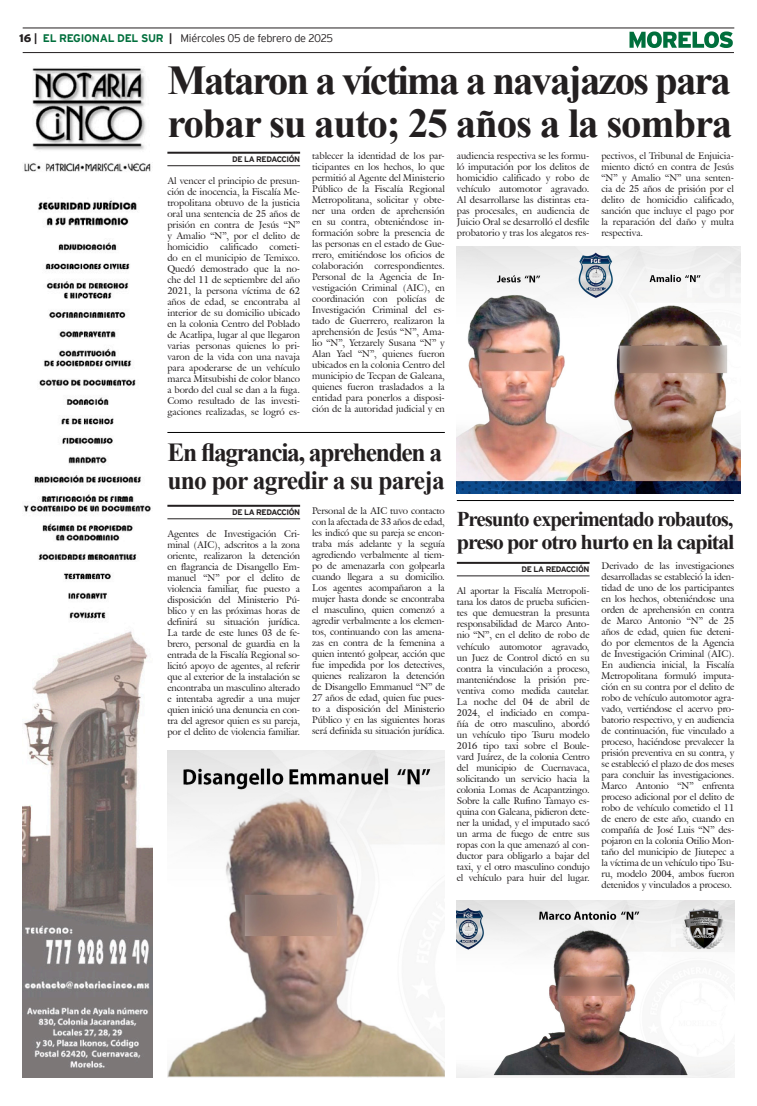
<style>
.page{position:relative;width:757px;height:1106px;background:#fff}
.page>*{position:absolute;margin:0;border:0;box-sizing:border-box;transform-origin:0 0}
.Cabeza_01{font:700 41px/43px "Times New Roman";letter-spacing:-.05em;color:#231f20}
.Cabeza_03{font:700 26px/28px "Times New Roman";letter-spacing:-.05em;color:#231f20}
.Cabeza_03-2{font:700 21px/23px "Times New Roman";letter-spacing:-.05em;color:#231f20}
.t1{font:300 11px "Interstate";letter-spacing:-.025em;color:#231f20}
.t2{font:9.5px/11px "Galliard IT Cby BT";letter-spacing:-.01em;color:#231f20;text-align:justify}
.t3{font:700 8px "Interstate";letter-spacing:-.05em;color:#231f20}
.s1{font-weight:900}
.s2{font-weight:700}
.s3{font-weight:700;color:#006f3c}
</style>
<div class="page">
<hr style="left:23px;top:28px;width:711px;height:1px;background:#231f20">
<hr style="left:23px;top:52px;width:711px;height:1px;background:#231f20">
<svg style="left:629px;top:31px;width:104px;height:17px"></svg>
<img style="left:23px;top:68px;width:129px;height:1009px">
<hr style="left:167px;top:152px;width:133px;height:2px;background:#231f20">
<hr style="left:167px;top:165px;width:133px;height:1px;background:#231f20">
<hr style="left:167px;top:505px;width:133px;height:2px;background:#231f20">
<hr style="left:167px;top:518px;width:133px;height:1px;background:#231f20">
<hr style="left:167px;top:432px;width:278px;height:1px;background:#000">
<hr style="left:457px;top:562px;width:132px;height:2px;background:#231f20">
<hr style="left:457px;top:575px;width:132px;height:1px;background:#231f20">
<hr style="left:457px;top:500px;width:277px;height:1px;background:#000">
<img style="left:457px;top:247px;width:283px;height:246px">
<img style="left:457px;top:900px;width:277px;height:177px">
<img style="left:167px;top:750px;width:278px;height:327px">
<p class="t1" style="left:19px;top:32px;width:315px"><span class="s1">16</span> <span class="s2">|</span> <span class="s3">EL REGIONAL DEL SUR</span> <span class="s2">|</span> Miércoles 05 de febrero de 2025</p>
<p class="Cabeza_01" style="left:167px;top:57px;width:566px">Mataron a víctima a navajazos para robar su auto; 25 años a la sombra</p>
<p class="t3" style="left:232px;top:155px;width:69px">DE LA REDACCIÓN</p>
<p class="t2" style="left:457px;top:150px;width:134px">audiencia respectiva se les formu&shy;ló imputación por los delitos de homicidio calificado y robo de vehículo automotor agravado.<br>Al desarrollarse las distintas eta&shy;pas procesales, en audiencia de Juicio Oral se desarrolló el desfile probatorio y tras los alegatos res-</p>
<p class="t2" style="left:601px;top:150px;width:134px">pectivos, el Tribunal de Enjuicia&shy;miento dictó en contra de Jesús “N” y Amalio “N” una senten&shy;cia de 25 años de prisión por el delito de homicidio calificado, sanción que incluye el pago por la reparación del daño y multa respectiva.</p>
<p class="t2" style="left:312px;top:150px;width:134px">tablecer la identidad de los par&shy;ticipantes en los hechos, lo que permitió al Agente del Ministerio Público de la Fiscalía Regional Metropolitana, solicitar y obte&shy;ner una orden de aprehensión en su contra, obteniéndose in&shy;formación sobre la presencia de las personas en el estado de Gue&shy;rrero, emitiéndose los oficios de colaboración correspondientes.<br>Personal de la Agencia de In&shy;vestigación Criminal (AIC), en coordinación con policías de Investigación Criminal del es&shy;tado de Guerrero, realizaron la aprehensión de Jesús “N”, Ama&shy;lio “N”, Yetzarely Susana “N” y Alan Yael “N”, quienes fueron ubicados en la colonia Centro del municipio de Tecpan de Galeana, quienes fueron trasladados a la entidad para ponerlos a disposi&shy;ción de la autoridad judicial y en</p>
<p class="t2" style="left:167px;top:175px;width:134px">Al vencer el principio de presun&shy;ción de inocencia, la Fiscalía Me&shy;tropolitana obtuvo de la justicia oral una sentencia de 25 años de prisión en contra de Jesús “N” y Amalio “N”, por el delito de homicidio calificado cometi&shy;do en el municipio de Temixco.<br>Quedó demostrado que la no&shy;che del 11 de septiembre del año 2021, la persona víctima de 62 años de edad, se encontraba al interior de su domicilio ubicado en la colonia Centro del Poblado de Acatlipa, lugar al que llegaron varias personas quienes lo pri&shy;varon de la vida con una navaja para apoderarse de un vehículo marca Mitsubishi de color blanco a bordo del cual se dan a la fuga.<br>Como resultado de las investi&shy;gaciones realizadas, se logró es-</p>
<p class="Cabeza_03" style="left:167px;top:438px;width:279px">En flagrancia, aprehenden a uno por agredir a su pareja</p>
<p class="t3" style="left:232px;top:508px;width:69px">DE LA REDACCIÓN</p>
<p class="t2" style="left:312px;top:505px;width:134px">Personal de la AIC tuvo contacto con la afectada de 33 años de edad, les indicó que su pareja se encon&shy;traba más adelante y la seguía agrediendo verbalmente al tiem&shy;po de amenazarla con golpearla cuando llegara a su domicilio.<br>Los agentes acompañaron a la mujer hasta donde se encontraba el masculino, quien comenzó a agredir verbalmente a los elemen&shy;tos, continuando con las amena&shy;zas en contra de la femenina a quien intentó golpear, acción que fue impedida por los detectives, quienes realizaron la detención de Disangello Emmanuel “N” de 27 años de edad, quien fue pues&shy;to a disposición del Ministerio Público y en las siguientes horas será definida su situación jurídica.</p>
<p class="t2" style="left:167px;top:528px;width:134px">Agentes de Investigación Cri&shy;minal (AIC), adscritos a la zona oriente, realizaron la detención en flagrancia de Disangello Em&shy;manuel “N” por el delito de violencia familiar, fue puesto a disposición del Ministerio Pú&shy;blico y en las próximas horas de definirá su situación jurídica.<br>La tarde de este lunes 03 de fe&shy;brero, personal de guardia en la entrada de la Fiscalía Regional so&shy;licitó apoyo de agentes, al referir que al exterior de la instalación se encontraba un masculino alterado e intentaba agredir a una mujer quien inició una denuncia en con&shy;tra del agresor quien es su pareja, por el delito de violencia familiar.</p>
<p class="Cabeza_03-2" style="left:457px;top:507px;width:279px">Presunto experimentado robautos, preso por otro hurto en la capital</p>
<p class="t3" style="left:522px;top:565px;width:69px">DE LA REDACCIÓN</p>
<p class="t2" style="left:601px;top:560px;width:134px">Derivado de las investigaciones desarrolladas se estableció la iden&shy;tidad de uno de los participantes en los hechos, obteniéndose una orden de aprehensión en contra de Marco Antonio “N” de 25 años de edad, quien fue deteni&shy;do por elementos de la Agencia de Investigación Criminal (AIC).<br>En audiencia inicial, la Fiscalía Metropolitana formuló imputa&shy;ción en su contra por el delito de robo de vehículo automotor agra&shy;vado, vertiéndose el acervo pro&shy;batorio respectivo, y en audiencia de continuación, fue vinculado a proceso, haciéndose prevalecer la prisión preventiva en su contra, y se estableció el plazo de dos meses para concluir las investigaciones.<br>Marco Antonio “N” enfrenta proceso adicional por el delito de robo de vehículo cometido el 11 de enero de este año, cuando en compañía de José Luis “N” des&shy;pojaron en la colonia Otilio Mon&shy;taño del municipio de Jiutepec a la víctima de un vehículo tipo Tsu&shy;ru, modelo 2004, ambos fueron detenidos y vinculados a proceso.</p>
<p class="t2" style="left:457px;top:585px;width:134px">Al aportar la Fiscalía Metropoli&shy;tana los datos de prueba suficien&shy;tes que demuestran la presunta responsabilidad de Marco Anto&shy;nio “N”, en el delito de robo de vehículo automotor agravado, un Juez de Control dictó en su contra la vinculación a proceso, manteniéndose la prisión pre&shy;ventiva como medida cautelar.<br>La noche del 04 de abril de 2024, el indiciado en compa&shy;ñía de otro masculino, abordó un vehículo tipo Tsuru modelo 2016 tipo taxi sobre el Boule&shy;vard Juárez, de la colonia Centro del municipio de Cuernavaca, solicitando un servicio hacia la colonia Lomas de Acapantzingo.<br>Sobre la calle Rufino Tamayo es&shy;quina con Galeana, pidieron dete&shy;ner la unidad, y el imputado sacó un arma de fuego de entre sus ropas con la que amenazó al con&shy;ductor para obligarlo a bajar del taxi, y el otro masculino condujo el vehículo para huir del lugar.</p>
</div>
